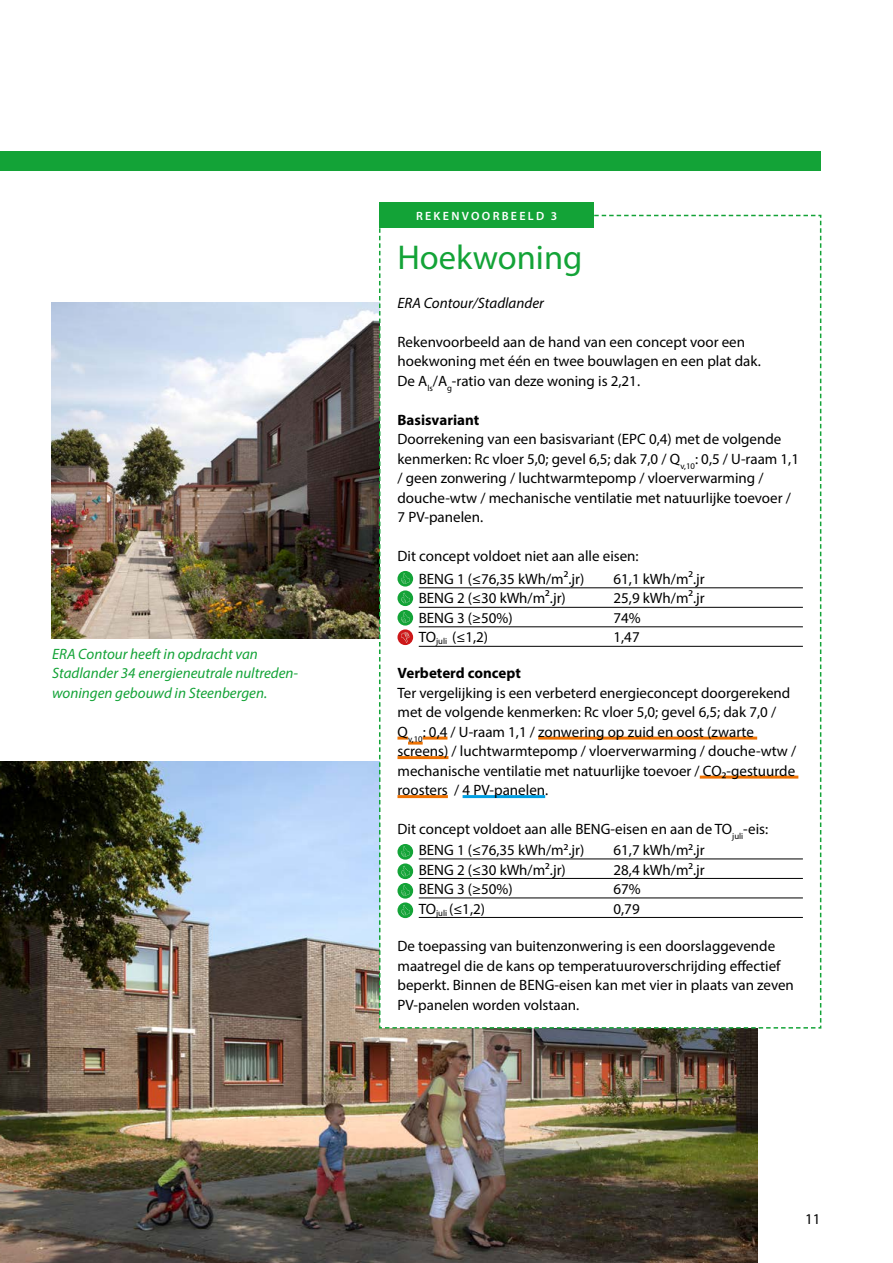
<style>
.page{position:relative;width:893px;height:1263px;background:#fff}
.page>*{position:absolute;margin:0;border:0;box-sizing:border-box;transform-origin:0 0}
.t1{font:34.5px "Myriad Pro";color:#13a337}
.t2{font:15px/19.5px "Myriad Pro";color:#000}
.t3{font:italic 15px/19.5px "Myriad Pro";color:#13a337}
.t4{font:700 15px "Myriad Pro";color:#000}
.t5{font:italic 15px "Myriad Pro";color:#000}
.t6{font:600 12px "Myriad Pro";letter-spacing:.19em;color:#fff}
</style>
<div class="page">
<div style="left:0;top:152px;width:821px;height:19px;background:#13a337"></div>
<img style="left:1px;top:761px;width:757px;height:502px">
<img style="left:51px;top:303px;width:327px;height:336px">
<svg style="left:378px;top:214px;width:444px;height:815px"></svg>
<div style="left:379px;top:202px;width:215px;height:26px;background:#13a337"></div>
<p class="t3" style="left:52px;top:643px;width:248px">ERA Contour heeft in opdracht van<br>Stadlander 34 energieneutrale nultreden&shy;woningen gebouwd in Steenbergen.</p>
<p class="t6" style="left:416px;top:208px;width:143px">REKENVOORBEELD 3</p>
<h1 class="t1" style="left:397px;top:236px;width:186px">Hoekwoning</h1>
<p class="t5" style="left:397px;top:293px;width:148px">ERA Contour/Stadlander</p>
<p class="t2" style="left:397px;top:331px;width:365px">Rekenvoorbeeld aan de hand van een concept voor een hoekwoning met één en twee bouwlagen en een plat dak.<br>De A<sub>ls</sub>/A<sub>g</sub>-ratio van deze woning is 2,21.</p>
<p class="t4" style="left:397px;top:410px;width:83px">Basisvariant</p>
<p class="t2" style="left:397px;top:429px;width:403px">Doorrekening van een basisvariant (EPC 0,4) met de volgende kenmerken: Rc vloer 5,0; gevel 6,5; dak 7,0 / Q<sub>v,10</sub>: 0,5 / U-raam 1,1 / geen zonwering / luchtwarmtepomp / vloerverwarming / douche-wtw / mechanische ventilatie met natuurlijke toevoer / 7 PV-panelen.</p>
<p class="t2" style="left:419px;top:544px;width:221px;line-height:22.5px;text-indent:-21px">Dit concept voldoet niet aan alle eisen:<br>BENG 1 (≤76,35 kWh/m2.jr)</p>
<p class="t2" style="left:613px;top:568px;width:93px">61,1 kWh/m2.jr</p>
<p class="t2" style="left:419px;top:588px;width:149px">BENG 2 (≤30 kWh/m2.jr)</p>
<p class="t2" style="left:613px;top:588px;width:93px">25,9 kWh/m2.jr</p>
<p class="t2" style="left:419px;top:607px;width:95px">BENG 3 (≥50%)</p>
<p class="t2" style="left:613px;top:607px;width:29px">74%</p>
<p class="t2" style="left:419px;top:627px;width:71px">TO<sub>juli</sub> (≤1,2)</p>
<p class="t2" style="left:613px;top:627px;width:28px">1,47</p>
<p class="t4" style="left:397px;top:663px;width:125px">Verbeterd concept</p>
<p class="t2" style="left:397px;top:682px;width:400px">Ter vergelijking is een verbeterd energieconcept doorgerekend met de volgende kenmerken: Rc vloer 5,0; gevel 6,5; dak 7,0 / Q<sub>v,10</sub>: 0,4 / U-raam 1,1 / zonwering op zuid en oost (zwarte screens) / luchtwarmtepomp / vloerverwarming / douche-wtw / mechanische ventilatie met natuurlijke toevoer / CO₂-gestuurde roosters / 4 PV-panelen.</p>
<p class="t2" style="left:419px;top:818px;width:351px;line-height:21px;text-indent:-21px">Dit concept voldoet aan alle BENG-eisen en aan de TO<sub>juli</sub>-eis:<br>BENG 1 (≤76,35 kWh/m2.jr)</p>
<p class="t2" style="left:613px;top:840px;width:93px">61,7 kWh/m2.jr</p>
<p class="t2" style="left:419px;top:859px;width:149px">BENG 2 (≤30 kWh/m2.jr)</p>
<p class="t2" style="left:613px;top:859px;width:93px">28,4 kWh/m2.jr</p>
<p class="t2" style="left:419px;top:879px;width:95px">BENG 3 (≥50%)</p>
<p class="t2" style="left:613px;top:879px;width:29px">67%</p>
<p class="t2" style="left:419px;top:898px;width:68px">TO<sub>juli</sub> (≤1,2)</p>
<p class="t2" style="left:613px;top:898px;width:28px">0,79</p>
<p class="t2" style="left:397px;top:936px;width:398px">De toepassing van buitenzonwering is een doorslaggevende maatregel die de kans op temperatuuroverschrijding effectief beperkt. Binnen de BENG-eisen kan met vier in plaats van zeven PV-panelen worden volstaan.</p>
<p class="t2" style="left:805px;top:1209px;width:17px">11</p>
</div>
